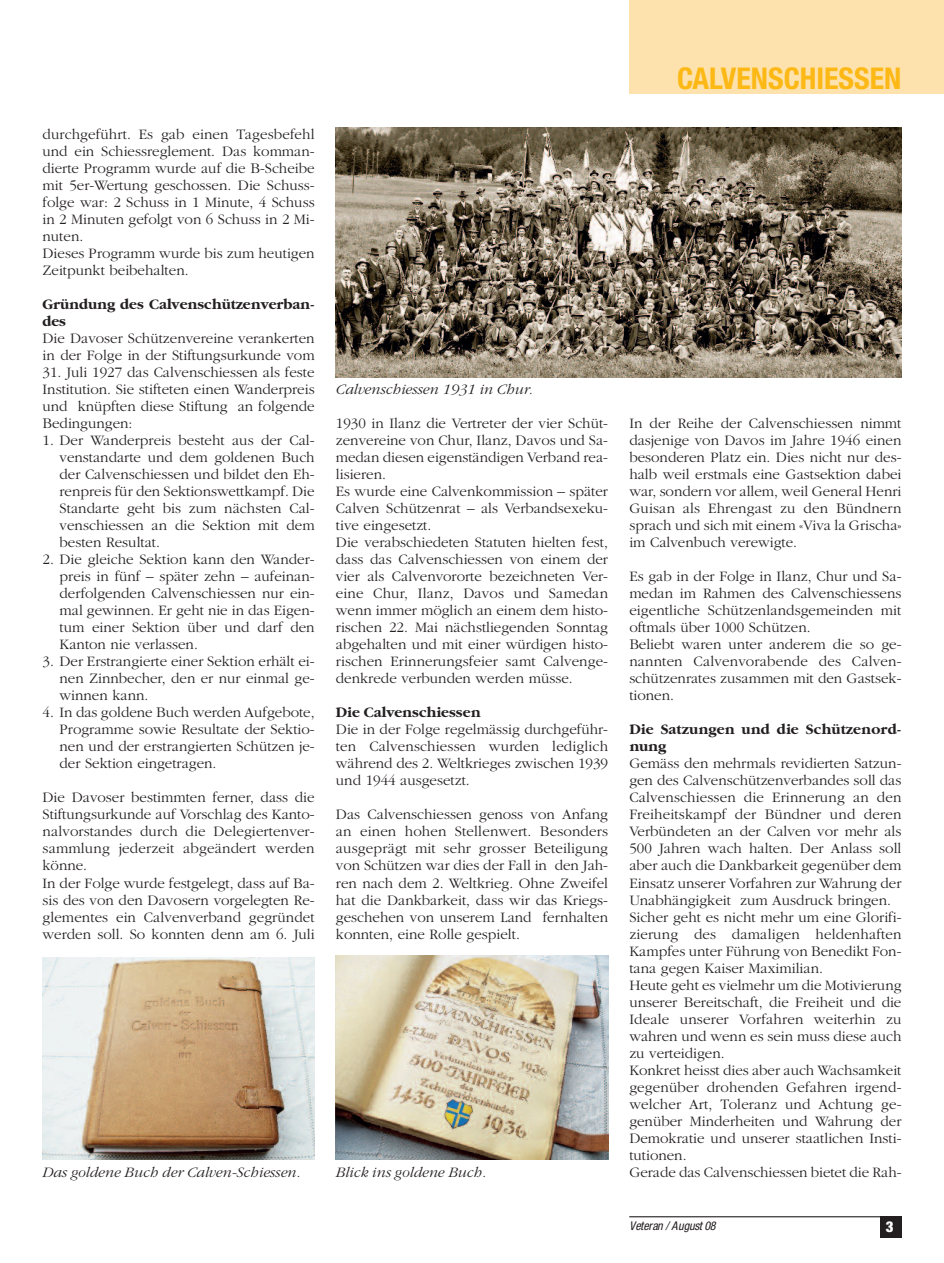
<style>
.page{position:relative;width:944px;height:1263px;background:#fff}
.page>*{position:absolute;margin:0;border:0;box-sizing:border-box;transform-origin:0 0}
.t1{font:700 condensed 30px "Helvetica Neue";color:#fcb814}
.t2{font:300 15px/17px "Garamond";color:#231f20;text-align:justify}
.t3{font:700 15px/17px "Garamond";color:#231f20}
.t4{font:italic 300 15px "Garamond";color:#231f20}
.t5{font:900 condensed 15px "Helvetica Neue LT Std";color:#fff}
.t6{font:italic condensed 12px "Helvetica Neue LT Std";letter-spacing:-.01em;color:#231f20}
</style>
<div class="page">
<div style="left:629px;top:0;width:315px;height:94px;background:#fee2ae"></div>
<hr style="left:629px;top:1216px;width:272px;height:1px;background:#231f20">
<div style="left:880px;top:1217px;width:21px;height:21px;background:#231f20"></div>
<img style="left:43px;top:957px;width:272px;height:203px">
<img style="left:336px;top:955px;width:272px;height:205px">
<img style="left:336px;top:128px;width:565px;height:249px">
<p class="t2" style="left:43px;top:125px;width:274px;text-align:left">durchgeführt. Es gab einen Tagesbefehl und ein Schiessreglement. Das komman&shy;dierte Programm wurde auf die B-Scheibe mit 5er-Wertung geschossen. Die Schuss&shy;folge war: 2 Schuss in 1 Minute, 4 Schuss in 2 Minuten gefolgt von 6 Schuss in 2 Mi&shy;nuten.<br>Dieses Programm wurde bis zum heutigen Zeitpunkt beibehalten.</p>
<p class="t3" style="left:43px;top:295px;width:274px">Gründung des Calvenschützenverban&shy;des</p>
<p class="t2" style="left:43px;top:329px;width:274px">Die Davoser Schützenvereine verankerten in der Folge in der Stiftungsurkunde vom</p>
<p class="t2" style="left:43px;top:364px;width:274px">31. Juli 1927 das Calvenschiessen als feste Institution. Sie stifteten einen Wanderpreis und knüpften diese Stiftung an folgende Bedingungen:</p>
<p class="t2" style="left:60px;top:432px;width:257px;text-indent:-17px">1. Der Wanderpreis besteht aus der Cal&shy;venstandarte und dem goldenen Buch der Calvenschiessen und bildet den Eh&shy;renpreis für den Sektionswettkampf. Die Standarte geht bis zum nächsten Cal&shy;venschiessen an die Sektion mit dem besten Resultat.</p>
<p class="t2" style="left:60px;top:551px;width:257px;text-indent:-17px">2. Die gleiche Sektion kann den Wander&shy;preis in fünf – später zehn – aufeinan&shy;derfolgenden Calvenschiessen nur ein&shy;mal gewinnen. Er geht nie in das Eigen&shy;tum einer Sektion über und darf den Kanton nie verlassen.</p>
<p class="t2" style="left:60px;top:653px;width:257px;text-indent:-17px">3. Der Erstrangierte einer Sektion erhält ei&shy;nen Zinnbecher, den er nur einmal ge&shy;winnen kann.</p>
<p class="t2" style="left:60px;top:704px;width:257px;text-indent:-17px">4. In das goldene Buch werden Aufgebote, Programme sowie Resultate der Sektio&shy;nen und der erstrangierten Schützen je&shy;der Sektion eingetragen.</p>
<p class="t2" style="left:43px;top:789px;width:274px;text-align:left">Die Davoser bestimmten ferner, dass die Stiftungsurkunde auf Vorschlag des Kanto&shy;nalvorstandes durch die Delegiertenver&shy;sammlung jederzeit abgeändert werden könne.<br>In der Folge wurde festgelegt, dass auf Ba&shy;sis des von den Davosern vorgelegten Re&shy;glementes ein Calvenverband gegründet werden soll. So konnten denn am 6. Juli</p>
<p class="t4" style="left:336px;top:380px;width:199px">Calvenschiessen 1931 in Chur.</p>
<p class="t2" style="left:336px;top:415px;width:274px;text-align:left">1930 in Ilanz die Vertreter der vier Schüt&shy;zenvereine von Chur, Ilanz, Davos und Sa&shy;medan diesen eigenständigen Verband rea&shy;lisieren.<br>Es wurde eine Calvenkommission – später Calven Schützenrat – als Verbandsexeku&shy;tive eingesetzt.<br>Die verabschiedeten Statuten hielten fest, dass das Calvenschiessen von einem der vier als Calvenvororte bezeichneten Ver&shy;eine Chur, Ilanz, Davos und Samedan wenn immer möglich an einem dem histo&shy;rischen 22. Mai nächstliegenden Sonntag abgehalten und mit einer würdigen histo&shy;rischen Erinnerungsfeier samt Calvenge&shy;denkrede verbunden werden müsse.</p>
<p class="t3" style="left:336px;top:704px;width:146px">Die Calvenschiessen</p>
<p class="t2" style="left:336px;top:721px;width:274px">Die in der Folge regelmässig durchgeführ&shy;ten Calvenschiessen wurden lediglich während des 2. Weltkrieges zwischen 1939 und 1944 ausgesetzt.</p>
<p class="t2" style="left:336px;top:806px;width:274px">Das Calvenschiessen genoss von Anfang an einen hohen Stellenwert. Besonders ausgeprägt mit sehr grosser Beteiligung von Schützen war dies der Fall in den Jah&shy;ren nach dem 2. Weltkrieg. Ohne Zweifel hat die Dankbarkeit, dass wir das Kriegs&shy;geschehen von unserem Land fernhalten konnten, eine Rolle gespielt.</p>
<p class="t4" style="left:43px;top:1163px;width:260px">Das goldene Buch der Calven-Schiessen.</p>
<p class="t4" style="left:336px;top:1163px;width:152px">Blick ins goldene Buch.</p>
<h1 class="t1" style="left:677px;top:68px;width:226px">CALVENSCHIESSEN</h1>
<p class="t2" style="left:629px;top:415px;width:274px">In der Reihe der Calvenschiessen nimmt dasjenige von Davos im Jahre 1946 einen besonderen Platz ein. Dies nicht nur des&shy;halb weil erstmals eine Gastsektion dabei war, sondern vor allem, weil General Henri Guisan als Ehrengast zu den Bündnern sprach und sich mit einem «Viva la Grischa» im Calvenbuch verewigte.</p>
<p class="t2" style="left:629px;top:568px;width:274px;text-align:left">Es gab in der Folge in Ilanz, Chur und Sa&shy;medan im Rahmen des Calvenschiessens eigentliche Schützenlandsgemeinden mit oftmals über 1000 Schützen.<br>Beliebt waren unter anderem die so ge&shy;nannten Calvenvorabende des Calven&shy;schützenrates zusammen mit den Gastsek&shy;tionen.</p>
<p class="t3" style="left:629px;top:721px;width:274px">Die Satzungen und die Schützenord&shy;nung</p>
<p class="t2" style="left:629px;top:755px;width:274px;text-align:left">Gemäss den mehrmals revidierten Satzun&shy;gen des Calvenschützenverbandes soll das Calvenschiessen die Erinnerung an den Freiheitskampf der Bündner und deren Verbündeten an der Calven vor mehr als 500 Jahren wach halten. Der Anlass soll aber auch die Dankbarkeit gegenüber dem Einsatz unserer Vorfahren zur Wahrung der Unabhängigkeit zum Ausdruck bringen.<br>Sicher geht es nicht mehr um eine Glorifi&shy;zierung des damaligen heldenhaften Kampfes unter Führung von Benedikt Fon&shy;tana gegen Kaiser Maximilian.<br>Heute geht es vielmehr um die Motivierung unserer Bereitschaft, die Freiheit und die Ideale unserer Vorfahren weiterhin zu wahren und wenn es sein muss diese auch zu verteidigen.<br>Konkret heisst dies aber auch Wachsamkeit gegenüber drohenden Gefahren irgend&shy;welcher Art, Toleranz und Achtung ge&shy;genüber Minderheiten und Wahrung der Demokratie und unserer staatlichen Insti&shy;tutionen.<br>Gerade das Calvenschiessen bietet die Rah-</p>
<p class="t6" style="left:629px;top:1221px;width:88px">Veteran / August 08</p>
<p class="t5" style="left:886px;top:1221px;width:9px">3</p>
</div>
